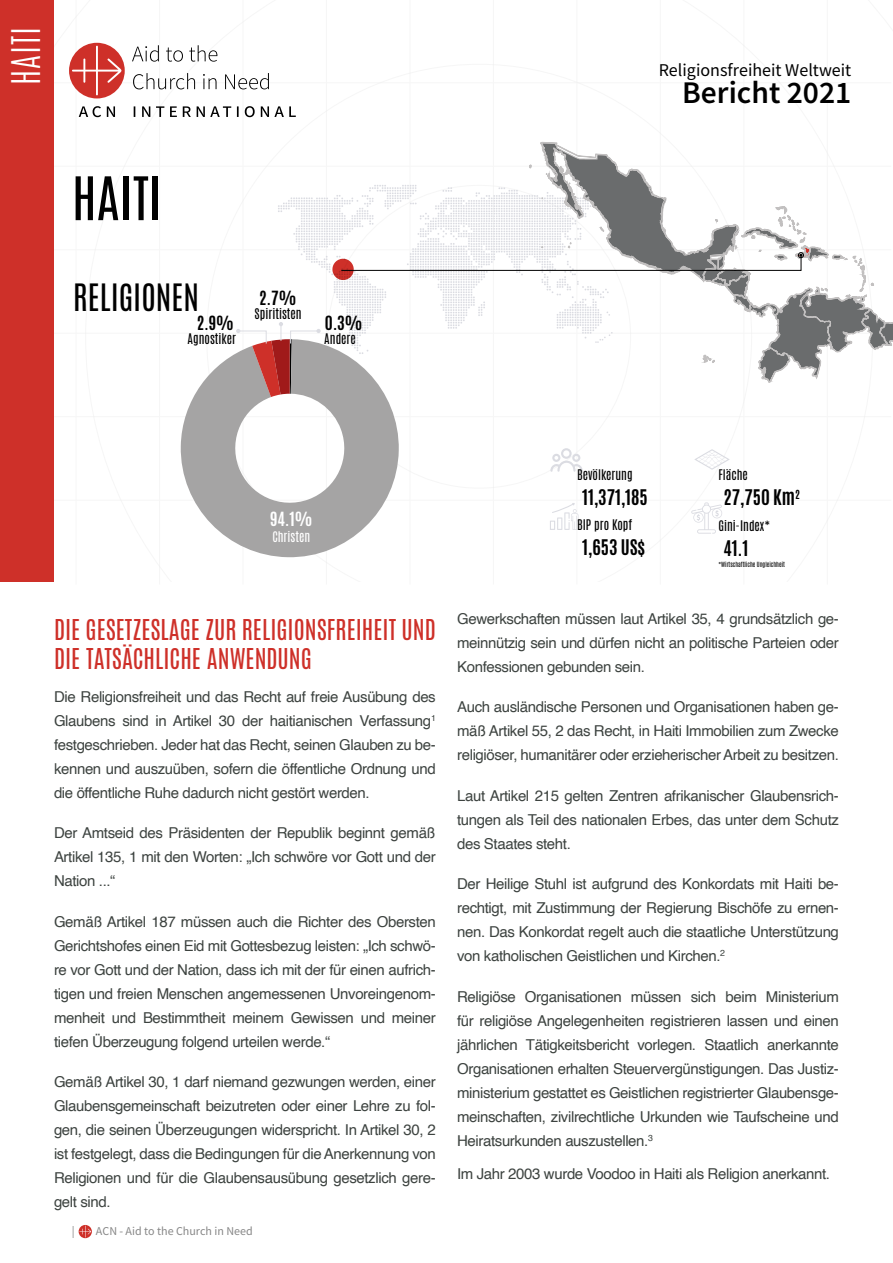
<style>
.page{position:relative;width:893px;height:1263px;background:#fff}
.page>*{position:absolute;margin:0;border:0;box-sizing:border-box;transform-origin:0 0}
.t1{font:51px "Antonio";color:#000}
.t2{font:300 33px "Antonio";letter-spacing:.025em;color:#fff}
.t3{font:600 31.5px "Source Sans Pro";color:#000}
.t4{font:31.5px "Antonio";color:#000}
.t5{font:24px/28.8px "Antonio";color:#ce3029}
.t6{font:700 18px "Antonio";color:#000}
.t7{font:18px "Source Sans Pro";color:#000}
.t8{font:700 16.35px "Antonio";color:#000}
.t9{font:700 16.35px "Antonio";color:#fff}
.t10{font:15px/24px "Helvetica";letter-spacing:-.025em;color:#3d4340;text-align:justify}
.t11{font:12.3px "Antonio";color:#000}
.t12{font:12.3px "Antonio";color:#fff}
.t13{font:12px "Source Sans Pro";color:#878787}
.t14{font:6px "Antonio";color:#000}
</style>
<div class="page">
<svg style="left:79px;top:1225px;width:12px;height:12px"></svg>
<hr style="left:76px;top:0;width:1px;height:584px;background:#ededed">
<hr style="left:159px;top:0;width:1px;height:584px;background:#ededed">
<hr style="left:243px;top:0;width:1px;height:584px;background:#ededed">
<hr style="left:326px;top:0;width:1px;height:584px;background:#ededed">
<hr style="left:410px;top:0;width:1px;height:584px;background:#ededed">
<hr style="left:493px;top:0;width:1px;height:584px;background:#ededed">
<hr style="left:577px;top:0;width:1px;height:584px;background:#ededed">
<hr style="left:660px;top:0;width:1px;height:584px;background:#ededed">
<hr style="left:744px;top:0;width:1px;height:584px;background:#ededed">
<hr style="left:827px;top:0;width:1px;height:584px;background:#ededed">
<svg style="left:132px;top:45px;width:164px;height:72px"></svg>
<svg style="left:79px;top:106px;width:36px;height:11px"></svg>
<div style="left:69px;top:43px;width:56px;height:55px;background:#ce3029;border-radius:50%"></div>
<svg style="left:72px;top:46px;width:49px;height:49px"></svg>
<div style="left:0;top:0;width:53px;height:581px;background:#ce3029"></div>
<svg style="left:550px;top:448px;width:32px;height:24px"></svg>
<svg style="left:550px;top:503px;width:28px;height:27px"></svg>
<svg style="left:691px;top:502px;width:31px;height:32px"></svg>
<svg style="left:694px;top:449px;width:36px;height:21px"></svg>
<svg style="left:180px;top:353px;width:219px;height:205px;fill:#a5a4a4"></svg>
<svg style="left:236px;top:142px;width:657px;height:255px"></svg>
<h2 class="t2" style="left:2px;top:85px;width:59px;rotate:-90deg">HAITI</h2>
<h1 class="t1" style="left:72px;top:161px;width:91px">HAITI</h1>
<h3 class="t4" style="left:73px;top:274px;width:127px">RELIGIONEN</h3>
<p class="t8" style="left:197px;top:310px;width:39px">2.9%</p>
<p class="t11" style="left:188px;top:330px;width:50px">Agnostiker</p>
<p class="t8" style="left:259px;top:286px;width:39px">2.7%</p>
<p class="t11" style="left:255px;top:305px;width:49px">Spiritisten</p>
<p class="t8" style="left:325px;top:310px;width:39px">0.3%</p>
<p class="t11" style="left:324px;top:330px;width:33px">Andere</p>
<p class="t7" style="left:659px;top:59px;width:194px">Religionsfreiheit Weltweit</p>
<h3 class="t3" style="left:682px;top:72px;width:171px">Bericht 2021</h3>
<p class="t9" style="left:270px;top:506px;width:44px">94.1%</p>
<p class="t12" style="left:272px;top:528px;width:39px">Christen</p>
<h3 class="t5" style="left:54px;top:615px;width:383px">DIE GESETZESLAGE ZUR RELIGIONSFREIHEIT UND<br>DIE TATSÄCHLICHE ANWENDUNG</h3>
<p class="t10" style="left:54px;top:685px;width:383px">Die Religionsfreiheit und das Recht auf freie Ausübung des Glaubens sind in Artikel 30 der haitianischen Verfassung<sup>1 </sup>festgeschrieben. Jeder hat das Recht, seinen Glauben zu be&shy;kennen und auszuüben, sofern die öffentliche Ordnung und die öffentliche Ruhe dadurch nicht gestört werden.</p>
<p class="t10" style="left:54px;top:821px;width:383px">Der Amtseid des Präsidenten der Republik beginnt gemäß Artikel 135, 1 mit den Worten: „Ich schwöre vor Gott und der Nation ...“</p>
<p class="t10" style="left:54px;top:910px;width:383px">Gemäß Artikel 187 müssen auch die Richter des Obersten Gerichtshofes einen Eid mit Gottesbezug leisten: „Ich schwö&shy;re vor Gott und der Nation, dass ich mit der für einen aufrich&shy;tigen und freien Menschen angemessenen Unvoreingenom&shy;menheit und Bestimmtheit meinem Gewissen und meiner tiefen Überzeugung folgend urteilen werde.“</p>
<p class="t10" style="left:54px;top:1070px;width:383px">Gemäß Artikel 30, 1 darf niemand gezwungen werden, einer Glaubensgemeinschaft beizutreten oder einer Lehre zu fol&shy;gen, die seinen Überzeugungen widerspricht. In Artikel 30, 2 ist festgelegt, dass die Bedingungen für die Anerkennung von Religionen und für die Glaubensausübung gesetzlich gere&shy;gelt sind.</p>
<p class="t13" style="left:72px;top:1223px;width:4px">|</p>
<p class="t13" style="left:96px;top:1223px;width:158px">ACN - Aid to the Church in Need</p>
<p class="t11" style="left:577px;top:465px;width:57px">Bevölkerung</p>
<p class="t11" style="left:718px;top:465px;width:31px">Fläche</p>
<p class="t6" style="left:582px;top:484px;width:67px">11,371,185</p>
<p class="t6" style="left:723px;top:484px;width:78px">27,750 Km<sup>2</sup></p>
<p class="t11" style="left:577px;top:516px;width:57px">BIP pro Kopf</p>
<p class="t6" style="left:582px;top:534px;width:65px">1,653 US$</p>
<p class="t11" style="left:718px;top:516px;width:53px">Gini-Index*</p>
<p class="t14" style="left:718px;top:560px;width:68px">*Wirtschaftliche Ungleichheit</p>
<p class="t6" style="left:723px;top:535px;width:26px">41.1</p>
<p class="t10" style="left:457px;top:607px;width:383px">Gewerkschaften müssen laut Artikel 35, 4 grundsätzlich ge&shy;meinnützig sein und dürfen nicht an politische Parteien oder Konfessionen gebunden sein.</p>
<p class="t10" style="left:457px;top:695px;width:383px">Auch ausländische Personen und Organisationen haben ge&shy;mäß Artikel 55, 2 das Recht, in Haiti Immobilien zum Zwecke religiöser, humanitärer oder erzieherischer Arbeit zu besitzen.</p>
<p class="t10" style="left:457px;top:784px;width:383px">Laut Artikel 215 gelten Zentren afrikanischer Glaubensrich&shy;tungen als Teil des nationalen Erbes, das unter dem Schutz des Staates steht.</p>
<p class="t10" style="left:457px;top:872px;width:383px">Der Heilige Stuhl ist aufgrund des Konkordats mit Haiti be&shy;rechtigt, mit Zustimmung der Regierung Bischöfe zu ernen&shy;nen. Das Konkordat regelt auch die staatliche Unterstützung von katholischen Geistlichen und Kirchen.<sup>2</sup></p>
<p class="t10" style="left:457px;top:985px;width:383px">Religiöse Organisationen müssen sich beim Ministerium für religiöse Angelegenheiten registrieren lassen und einen jährlichen Tätigkeitsbericht vorlegen. Staatlich anerkannte Organisationen erhalten Steuervergünstigungen. Das Justiz&shy;ministerium gestattet es Geistlichen registrierter Glaubensge&shy;meinschaften, zivilrechtliche Urkunden wie Taufscheine und Heiratsurkunden auszustellen.<sup>3</sup></p>
<p class="t10" style="left:457px;top:1162px;width:374px">Im Jahr 2003 wurde Voodoo in Haiti als Religion anerkannt.</p>
</div>
